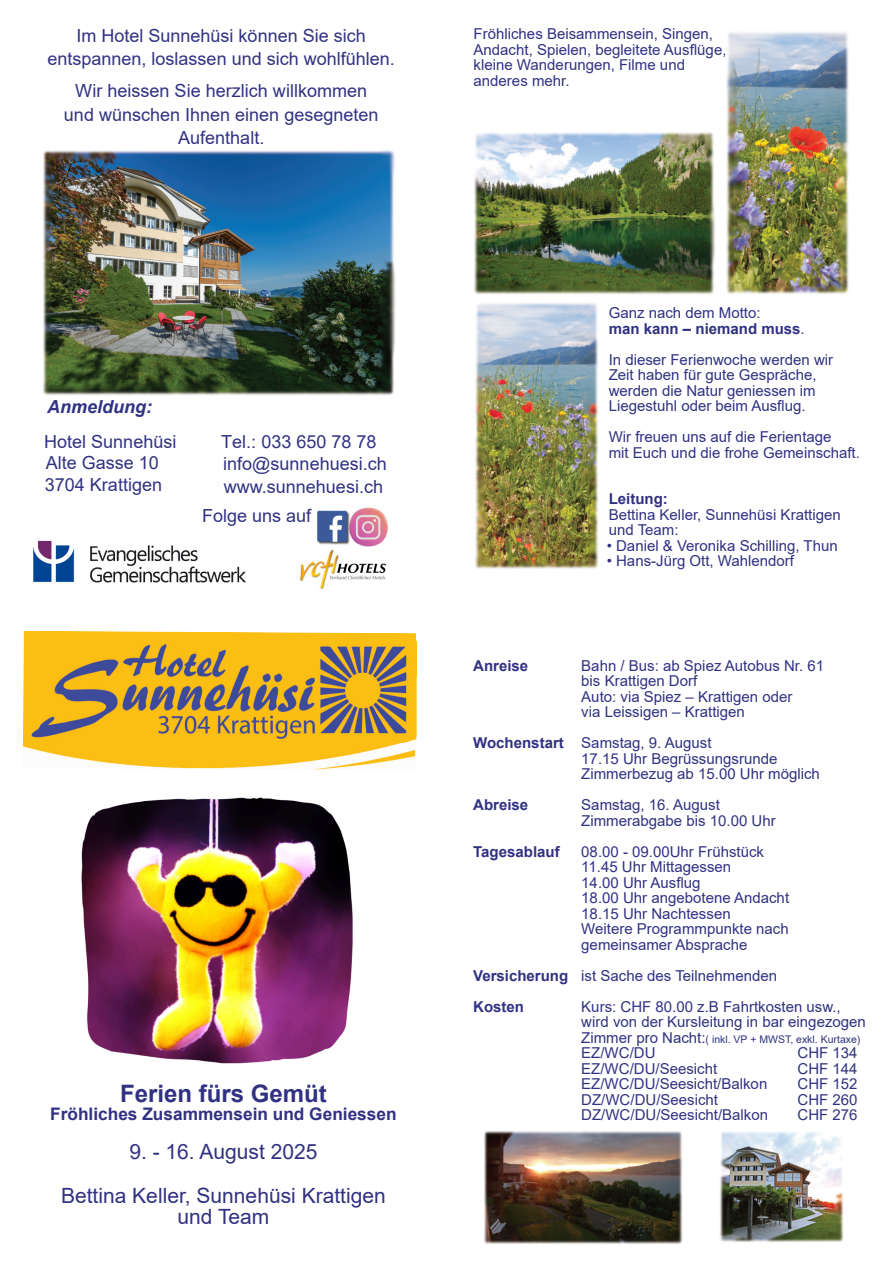
<style>
.page{position:relative;width:894px;height:1264px;background:#fff}
.page>*{position:absolute;margin:0;border:0;box-sizing:border-box;transform-origin:0 0}
.t1{font:700 24px "Arial";color:#313183}
.t2{font:21px/43.3px "Arial";color:#313183;text-align:center}
.t3{font:18px/23.2px "Arial";color:#313282;text-align:center}
.t4{font:italic 700 18px "Arial";color:#313282}
.t5{font:700 17.25px "Arial";color:#313183}
.t6{font:15px/15.5px "Arial";color:#313183}
.t7{font:15px/15.5px "Arial";color:#323282}
.t8{font:700 15px/15.5px "Arial";color:#313183}
.t9{font:10.5px "Arial";color:#323282}
.s1{font-weight:400}
.s2{font-weight:700}
.s3{font-weight:700;color:#323282}
.s4{font-size:15px}
</style>
<div class="page">
<img style="left:474px;top:132px;width:241px;height:162px">
<img style="left:726px;top:32px;width:123px;height:262px">
<img style="left:475px;top:303px;width:123px;height:266px">
<img style="left:720px;top:1132px;width:123px;height:110px">
<img style="left:484px;top:1131px;width:198px;height:113px">
<img style="left:23px;top:630px;width:393px;height:140px">
<img style="left:43px;top:150px;width:352px;height:246px">
<img style="left:300px;top:549px;width:85px;height:40px">
<img style="left:317px;top:510px;width:15px;height:35px">
<img style="left:332px;top:507px;width:55px;height:39px">
<img style="left:25px;top:641px;width:391px;height:101px">
<img style="left:81px;top:797px;width:272px;height:267px">
<img style="left:33px;top:540px;width:213px;height:43px">
<p class="t3" style="left:47px;top:25px;width:349px">Im Hotel Sunnehüsi können Sie sich entspannen, loslassen und sich wohlfühlen.</p>
<p class="t3" style="left:64px;top:81px;width:316px">Wir heissen Sie herzlich willkommen und wünschen Ihnen einen gesegneten<br>Aufenthalt.</p>
<p class="t4" style="left:47px;top:399px;width:106px">Anmeldung:</p>
<p class="t3" style="left:44px;top:432px;width:134px">Hotel Sunnehüsi</p>
<p class="t3" style="left:221px;top:432px;width:157px">Tel.: 033 650 78 78</p>
<p class="t3" style="left:46px;top:452px;width:115px">Alte Gasse 10</p>
<p class="t3" style="left:223px;top:453px;width:165px">info@sunnehuesi.ch</p>
<p class="t3" style="left:45px;top:474px;width:119px">3704 Krattigen</p>
<p class="t3" style="left:202px;top:505px;width:111px">Folge uns auf</p>
<p class="t3" style="left:224px;top:477px;width:161px">www.sunnehuesi.ch</p>
<h1 class="t1" style="left:120px;top:1084px;width:208px">Ferien fürs Gemüt</h1>
<p class="t5" style="left:50px;top:1106px;width:348px">Fröhliches Zusammensein und Geniessen</p>
<h2 class="t2" style="left:61px;top:1131px;width:326px">9. - 16. August 2025<br>Bettina Keller, Sunnehüsi Krattigen</h2>
<h2 class="t2" style="left:177px;top:1196px;width:93px">und Team</h2>
<p class="t6" style="left:473px;top:28px;width:254px">Fröhliches Beisammensein, Singen,<br>Andacht, Spielen, begleitete Ausflüge, kleine Wanderungen, Filme und anderes mehr.</p>
<p class="t8" style="left:608px;top:307px;width:197px"><span class="s1">Ganz nach dem Motto:<br></span>man kann – niemand muss<span class="s1">.</span></p>
<p class="t6" style="left:608px;top:353px;width:226px">In dieser Ferienwoche werden wir<br>Zeit haben für gute Gespräche, werden die Natur geniessen im<br>Liegestuhl oder beim Ausflug.</p>
<p class="t6" style="left:608px;top:430px;width:252px">Wir freuen uns auf die Ferientage<br>mit Euch und die frohe Gemeinschaft.</p>
<p class="t8" style="left:608px;top:492px;width:61px">Leitung:</p>
<p class="t6" style="left:608px;top:508px;width:233px">Bettina Keller, Sunnehüsi Krattigen und Team:</p>
<p class="t6" style="left:606px;top:539px;width:232px">• Daniel &amp; Veronika Schilling, Thun</p>
<p class="t6" style="left:606px;top:554px;width:189px">• Hans-Jürg Ott, Wahlendorf</p>
<p class="t8" style="left:473px;top:658px;width:57px">Anreise</p>
<p class="t6" style="left:581px;top:658px;width:244px">Bahn / Bus: ab Spiez Autobus Nr. 61 bis Krattigen Dorf<br>Auto: via Spiez – Krattigen oder<br>via Leissigen – Krattigen</p>
<p class="t6" style="left:581px;top:736px;width:240px;text-indent:-108px"><span class="s2">Wochenstart</span> Samstag, 9. August<br>17.15 Uhr Begrüssungsrunde<br>Zimmerbezug ab 15.00 Uhr möglich</p>
<p class="t8" style="left:473px;top:798px;width:57px">Abreise</p>
<p class="t6" style="left:581px;top:798px;width:196px">Samstag, 16. August<br>Zimmerabgabe bis 10.00 Uhr</p>
<p class="t8" style="left:473px;top:844px;width:88px">Tagesablauf</p>
<p class="t6" style="left:581px;top:844px;width:209px">08.00 - 09.00Uhr Frühstück<br>11.45 Uhr Mittagessen<br>14.00 Uhr Ausflug<br>18.00 Uhr angebotene Andacht<br>18.15 Uhr Nachtessen<br>Weitere Programmpunkte nach gemeinsamer Absprache</p>
<p class="t6" style="left:473px;top:960px;width:305px;line-height:31px"><span class="s2">Versicherung</span> ist Sache des Teilnehmenden<br><span class="s3">Kosten</span></p>
<p class="t7" style="left:581px;top:999px;width:286px">Kurs: CHF 80.00 z.B Fahrtkosten usw., wird von der Kursleitung in bar eingezogen</p>
<p class="t9" style="left:581px;top:1034px;width:280px"><span class="s4">Zimmer pro Nacht:</span>( inkl. VP + MWST, exkl. Kurtaxe)</p>
<p class="t7" style="left:581px;top:1046px;width:76px">EZ/WC/DU</p>
<p class="t7" style="left:797px;top:1046px;width:62px">CHF 134</p>
<p class="t7" style="left:581px;top:1061px;width:137px">EZ/WC/DU/Seesicht</p>
<p class="t7" style="left:797px;top:1061px;width:62px">CHF 144</p>
<p class="t7" style="left:581px;top:1077px;width:187px">EZ/WC/DU/Seesicht/Balkon</p>
<p class="t7" style="left:797px;top:1077px;width:62px">CHF 152</p>
<p class="t7" style="left:581px;top:1092px;width:138px">DZ/WC/DU/Seesicht</p>
<p class="t7" style="left:797px;top:1092px;width:62px">CHF 260</p>
<p class="t7" style="left:581px;top:1108px;width:188px">DZ/WC/DU/Seesicht/Balkon</p>
<p class="t7" style="left:797px;top:1108px;width:62px">CHF 276</p>
</div>
